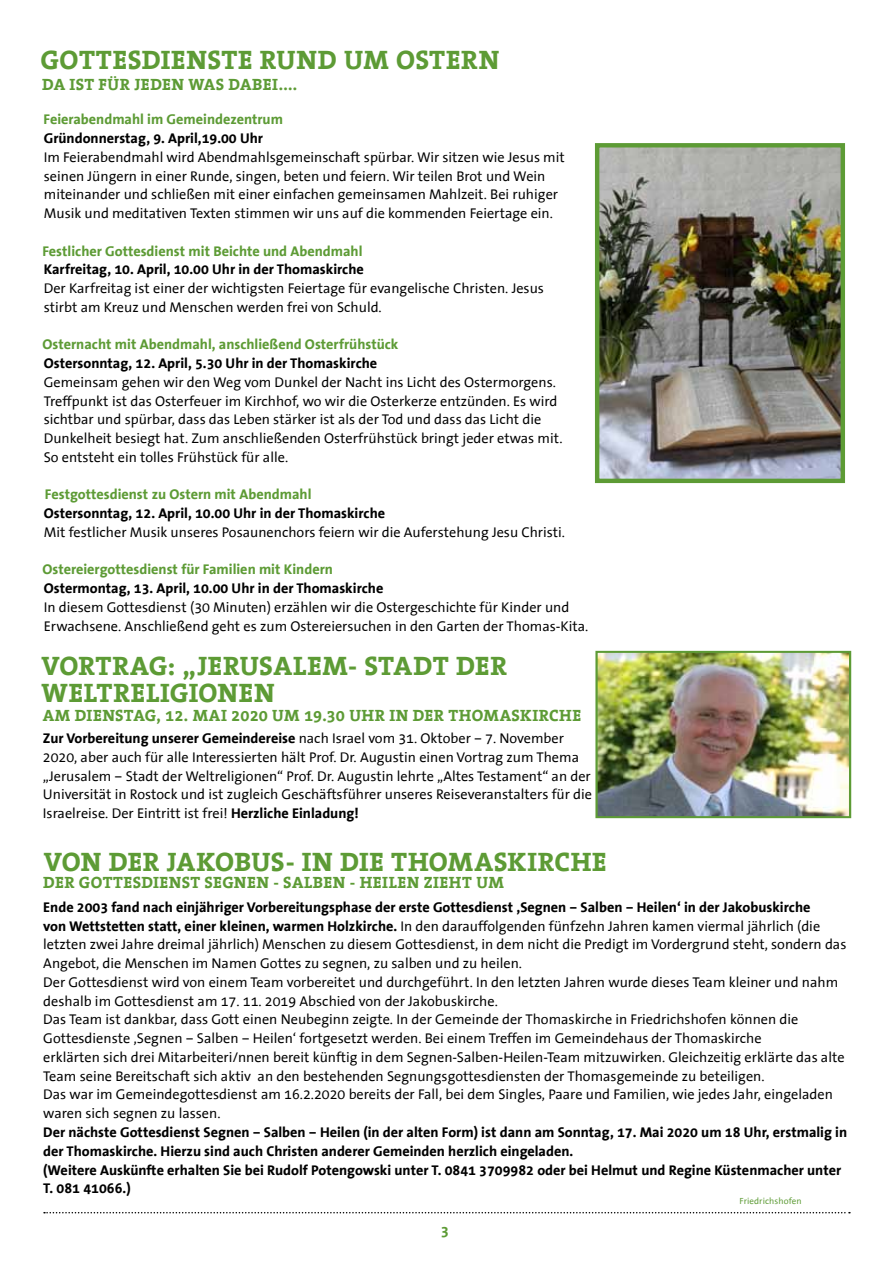
<style>
.page{position:relative;width:893px;height:1263px;background:#fff}
.page>*{position:absolute;margin:0;border:0;box-sizing:border-box;transform-origin:0 0}
.t1{font:700 27px/27px "The Serif Office";letter-spacing:.015em;color:#5d9b35}
.t2{font:700 16.5px "The Serif Office";letter-spacing:.02em;color:#5d9b35}
.t3{font:700 15px "The Sans Office";color:#5d9b35}
.t4{font:14.25px/18.8px "The Sans Office";color:#000}
.t5{font:700 14.25px/18.8px "The Sans Office";color:#000}
.t6{font:700 14.25px "The Sans Office";color:#5d9b35}
.t7{font:9px "The Sans Office";letter-spacing:.01em;color:#5d9b35}
.s1{font-weight:700}
</style>
<div class="page">
<svg style="left:44px;top:1212px;width:806px;height:1px"></svg>
<img style="left:600px;top:148px;width:240px;height:330px">
<div style="left:595px;top:143px;width:250px;height:340px;border:4px solid #5d9b35"></div>
<img style="left:598px;top:654px;width:250px;height:161px">
<div style="left:595px;top:651px;width:256px;height:167px;border:2px solid #5d9b35"></div>
<h1 class="t1" style="left:40px;top:47px;width:460px">GOTTESDIENSTE RUND UM OSTERN</h1>
<p class="t2" style="left:42px;top:75px;width:256px">DA IST FÜR JEDEN WAS DABEI....</p>
<p class="t6" style="left:44px;top:112px;width:241px">Feierabendmahl im Gemeindezentrum</p>
<p class="t5" style="left:44px;top:129px;width:221px">Gründonnerstag, 9. April,19.00 Uhr</p>
<p class="t4" style="left:44px;top:148px;width:522px">Im Feierabendmahl wird Abendmahlsgemeinschaft spürbar. Wir sitzen wie Jesus mit seinen Jüngern in einer Runde, singen, beten und feiern. Wir teilen Brot und Wein miteinander und schließen mit einer einfachen gemeinsamen Mahlzeit. Bei ruhiger Musik und meditativen Texten stimmen wir uns auf die kommenden Feiertage ein.</p>
<p class="t6" style="left:43px;top:243px;width:321px">Festlicher Gottesdienst mit Beichte und Abendmahl</p>
<p class="t5" style="left:44px;top:261px;width:322px">Karfreitag, 10. April, 10.00 Uhr in der Thomaskirche</p>
<p class="t4" style="left:44px;top:280px;width:502px">Der Karfreitag ist einer der wichtigsten Feiertage für evangelische Christen. Jesus stirbt am Kreuz und Menschen werden frei von Schuld.</p>
<p class="t6" style="left:43px;top:337px;width:357px">Osternacht mit Abendmahl, anschließend Osterfrühstück</p>
<p class="t5" style="left:44px;top:354px;width:335px">Ostersonntag, 12. April, 5.30 Uhr in der Thomaskirche</p>
<p class="t4" style="left:44px;top:373px;width:520px">Gemeinsam gehen wir den Weg vom Dunkel der Nacht ins Licht des Ostermorgens.<br>Treffpunkt ist das Osterfeuer im Kirchhof, wo wir die Osterkerze entzünden. Es wird sichtbar und spürbar, dass das Leben stärker ist als der Tod und dass das Licht die Dunkelheit besiegt hat. Zum anschließenden Osterfrühstück bringt jeder etwas mit.<br>So entsteht ein tolles Frühstück für alle.</p>
<p class="t6" style="left:45px;top:487px;width:268px">Festgottesdienst zu Ostern mit Abendmahl</p>
<p class="t5" style="left:44px;top:504px;width:343px">Ostersonntag, 12. April, 10.00 Uhr in der Thomaskirche</p>
<p class="t4" style="left:44px;top:523px;width:523px">Mit festlicher Musik unseres Posaunenchors feiern wir die Auferstehung Jesu Christi.</p>
<p class="t6" style="left:42px;top:562px;width:292px">Ostereiergottesdienst für Familien mit Kindern</p>
<p class="t5" style="left:44px;top:579px;width:341px">Ostermontag, 13. April, 10.00 Uhr in der Thomaskirche</p>
<p class="t4" style="left:44px;top:598px;width:546px">In diesem Gottesdienst (30 Minuten) erzählen wir die Ostergeschichte für Kinder und<br>Erwachsene. Anschließend geht es zum Ostereiersuchen in den Garten der Thomas-Kita.</p>
<h1 class="t1" style="left:41px;top:653px;width:467px">VORTRAG: „JERUSALEM- STADT DER<br>WELTRELIGIONEN</h1>
<p class="t2" style="left:43px;top:707px;width:539px">AM DIENSTAG, 12. MAI 2020 UM 19.30 UHR IN DER THOMASKIRCHE</p>
<p class="t4" style="left:43px;top:730px;width:551px"><span class="s1">Zur Vorbereitung unserer Gemeindereise</span> nach Israel vom 31. Oktober – 7. November 2020, aber auch für alle Interessierten hält Prof. Dr. Augustin einen Vortrag zum Thema „Jerusalem – Stadt der Weltreligionen“ Prof. Dr. Augustin lehrte „Altes Testament“ an der Universität in Rostock und ist zugleich Geschäftsführer unseres Reiseveranstalters für die Israelreise. Der Eintritt ist frei! <span class="s1">Herzliche Einladung!</span></p>
<h1 class="t1" style="left:44px;top:849px;width:563px">VON DER JAKOBUS- IN DIE THOMASKIRCHE</h1>
<p class="t2" style="left:43px;top:874px;width:462px">DER GOTTESDIENST SEGNEN - SALBEN - HEILEN ZIEHT UM</p>
<p class="t4" style="left:43px;top:898px;width:805px"><span class="s1">Ende 2003 fand nach einjähriger Vorbereitungsphase der erste Gottesdienst ‚Segnen – Salben – Heilen‘ in der Jakobuskirche<br>von Wettstetten statt, einer kleinen, warmen Holzkirche.</span> In den darauffolgenden fünfzehn Jahren kamen viermal jährlich (die letzten zwei Jahre dreimal jährlich) Menschen zu diesem Gottesdienst, in dem nicht die Predigt im Vordergrund steht, sondern das Angebot, die Menschen im Namen Gottes zu segnen, zu salben und zu heilen.<br>Der Gottesdienst wird von einem Team vorbereitet und durchgeführt. In den letzten Jahren wurde dieses Team kleiner und nahm deshalb im Gottesdienst am 17. 11. 2019 Abschied von der Jakobuskirche.<br>Das Team ist dankbar, dass Gott einen Neubeginn zeigte. In der Gemeinde der Thomaskirche in Friedrichshofen können die Gottesdienste ‚Segnen – Salben – Heilen‘ fortgesetzt werden. Bei einem Treffen im Gemeindehaus der Thomaskirche<br>erklärten sich drei Mitarbeiteri/nnen bereit künftig in dem Segnen-Salben-Heilen-Team mitzuwirken. Gleichzeitig erklärte das alte Team seine Bereitschaft sich aktiv an den bestehenden Segnungsgottesdiensten der Thomasgemeinde zu beteiligen.<br>Das war im Gemeindegottesdienst am 16.2.2020 bereits der Fall, bei dem Singles, Paare und Familien, wie jedes Jahr, eingeladen waren sich segnen zu lassen.</p>
<p class="t5" style="left:43px;top:1123px;width:805px">Der nächste Gottesdienst Segnen – Salben – Heilen (in der alten Form) ist dann am Sonntag, 17. Mai 2020 um 18 Uhr, erstmalig in der Thomaskirche. Hierzu sind auch Christen anderer Gemeinden herzlich eingeladen.<br>(Weitere Auskünfte erhalten Sie bei Rudolf Potengowski unter T. 0841 3709982 oder bei Helmut und Regine Küstenmacher unter T. 081 41066.)</p>
<p class="t7" style="left:739px;top:1196px;width:64px">Friedrichshofen</p>
<p class="t3" style="left:441px;top:1223px;width:10px">3</p>
</div>
